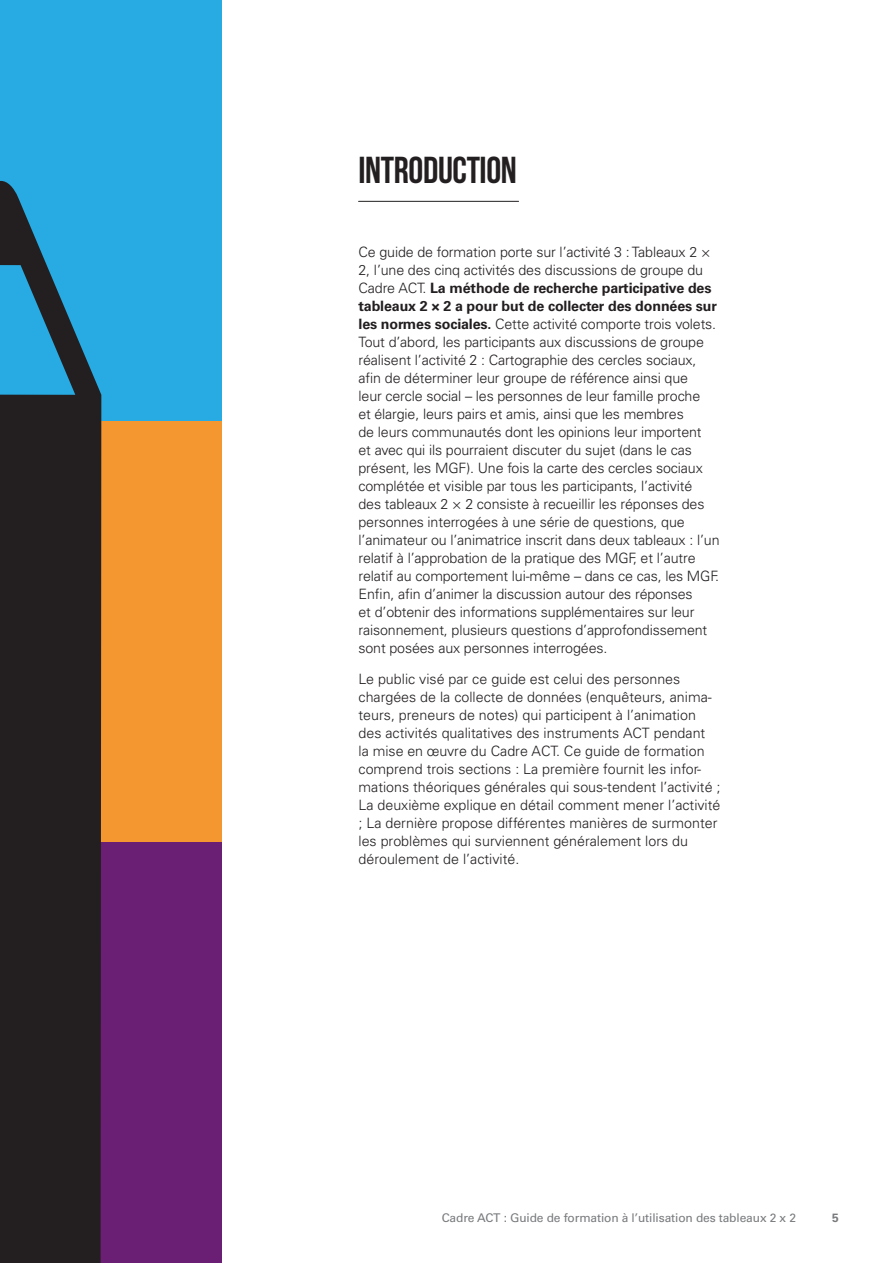
<style>
.page{position:relative;width:893px;height:1263px;background:#fff}
.page>*{position:absolute;margin:0;border:0;box-sizing:border-box;transform-origin:0 0}
.t1{font:700 37.5px "Bebas Neue";letter-spacing:-.01em;color:#231f20}
.Txt_continuo{font:300 14.25px/18px "Univers LT Pro 45";letter-spacing:-.01em;color:#231f20}
.t2{font:12px "Univers LT Pro 55 Roman";letter-spacing:-.01em;color:#787a7d}
.t3{font:700 12px "Univers LT Pro 65";color:#787a7d}
.s1{font-family:"Univers LT Pro 65";font-weight:700}
</style>
<div class="page">
<div style="left:0;top:0;width:221px;height:421px;background:#27abe2"></div>
<div style="left:0;top:421px;width:221px;height:421px;background:#f59731"></div>
<div style="left:0;top:842px;width:221px;height:421px;background:#6a1e74"></div>
<svg style="left:0;top:181px;width:101px;height:1082px;background:#23333c"></svg>
<hr style="left:359px;top:201px;width:160px;height:1px;background:#231f20">
<p class="t1" style="left:359px;top:149px;width:160px">INTRODUCTION</p>
<p class="Txt_continuo" style="left:359px;top:243px;width:363px">Ce guide de formation porte sur l’activité 3 : Tableaux 2 × 2, l’une des cinq activités des discussions de groupe du Cadre ACT. <span class="s1">La méthode de recherche participative des tableaux 2 × 2 a pour but de collecter des données sur les normes sociales.</span> Cette activité comporte trois volets.<br>Tout d’abord, les participants aux discussions de groupe réalisent l’activité 2 : Cartographie des cercles sociaux, afin de déterminer leur groupe de référence ainsi que<br>leur cercle social – les personnes de leur famille proche<br>et élargie, leurs pairs et amis, ainsi que les membres<br>de leurs communautés dont les opinions leur importent<br>et avec qui ils pourraient discuter du sujet (dans le cas présent, les MGF). Une fois la carte des cercles sociaux complétée et visible par tous les participants, l’activité<br>des tableaux 2 × 2 consiste à recueillir les réponses des personnes interrogées à une série de questions, que l’animateur ou l’animatrice inscrit dans deux tableaux : l’un relatif à l’approbation de la pratique des MGF, et l’autre relatif au comportement lui-même – dans ce cas, les MGF.<br>Enfin, afin d’animer la discussion autour des réponses<br>et d’obtenir des informations supplémentaires sur leur raisonnement, plusieurs questions d’approfondissement sont posées aux personnes interrogées.</p>
<p class="Txt_continuo" style="left:359px;top:670px;width:363px">Le public visé par ce guide est celui des personnes chargées de la collecte de données (enquêteurs, anima&shy;teurs, preneurs de notes) qui participent à l’animation des activités qualitatives des instruments ACT pendant<br>la mise en œuvre du Cadre ACT. Ce guide de formation comprend trois sections : La première fournit les infor&shy;mations théoriques générales qui sous-tendent l’activité ; La deuxième explique en détail comment mener l’activité ; La dernière propose différentes manières de surmonter les problèmes qui surviennent généralement lors du déroulement de l’activité.</p>
<p class="t2" style="left:442px;top:1210px;width:356px">Cadre ACT : Guide de formation à l’utilisation des tableaux 2 x 2</p>
<p class="t3" style="left:832px;top:1210px;width:8px">5</p>
</div>
